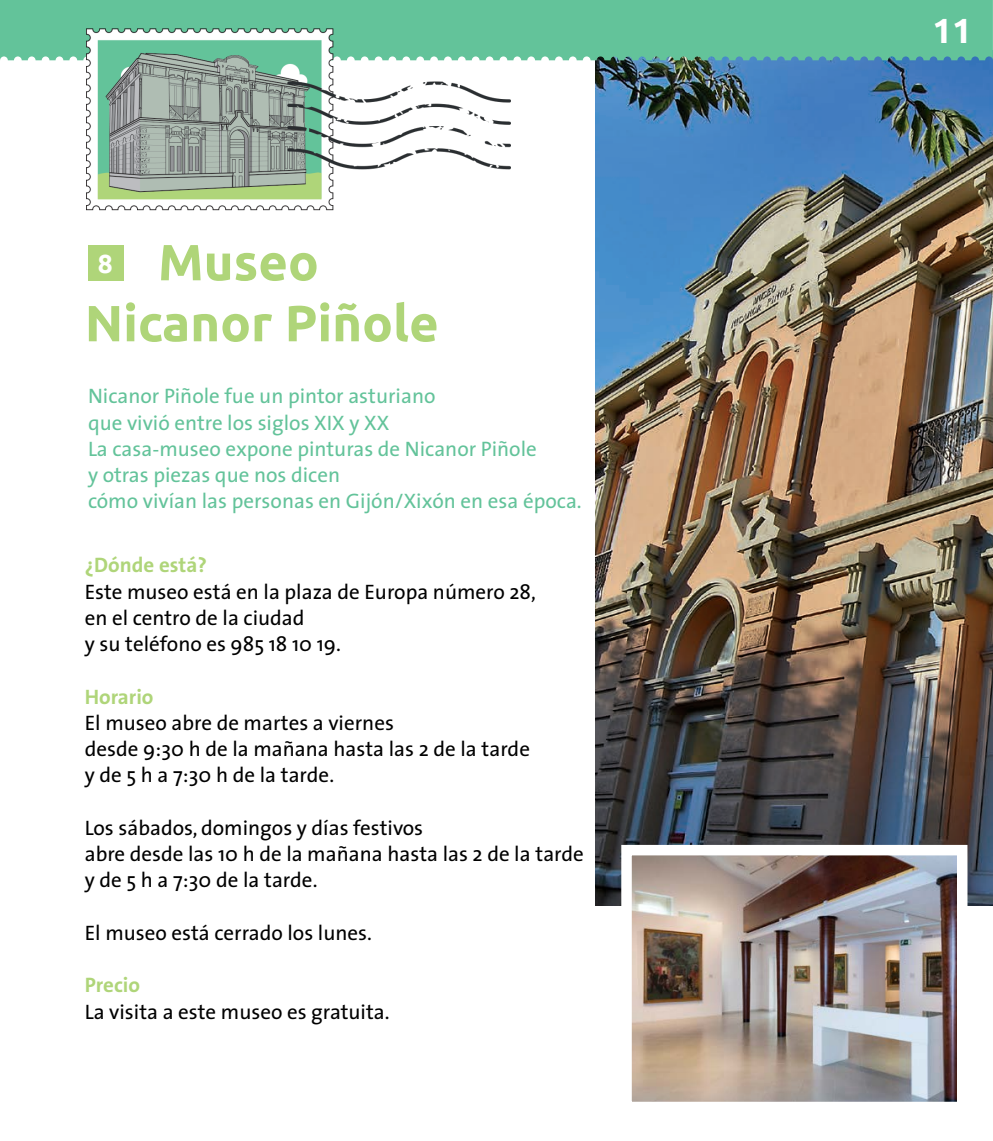
<style>
.page{position:relative;width:993px;height:1141px;background:#fff}
.page>*{position:absolute;margin:0;border:0;box-sizing:border-box;transform-origin:0 0}
.t1{font:700 50.75px/60.9px "Ubuntu";color:#afd579}
.t2{font:700 35px "Ubuntu";color:#fff}
.t3{font:700 26.25px "Ubuntu";color:#fff}
.t4{font:21px/26.2px "The Sans";color:#000}
.t5{font:21px/26.2px "The Sans";color:#63c39a}
.t6{font:700 21px "The Sans B7";color:#afd579}
</style>
<div class="page">
<img style="left:595px;top:60px;width:397px;height:846px">
<div style="left:0;top:0;width:992px;height:60px;background:#63c39a"></div>
<div style="left:88px;top:245px;width:36px;height:35px;background:#afd579"></div>
<img style="left:632px;top:856px;width:324px;height:245px">
<img style="left:87px;top:29px;width:423px;height:181px">
<h1 class="t1" style="left:85px;top:231px;width:355px;text-indent:73px">Museo<br>Nicanor Piñole</h1>
<p class="t3" style="left:98px;top:248px;width:16px">8</p>
<p class="t5" style="left:88px;top:382px;width:495px">Nicanor Piñole fue un pintor asturiano<br>que vivió entre los siglos XIX y XX<br>La casa-museo expone pinturas de Nicanor Piñole<br>y otras piezas que nos dicen<br>cómo vivían las personas en Gijón/Xixón en esa época.</p>
<p class="t6" style="left:85px;top:554px;width:124px">¿Dónde está?</p>
<p class="t4" style="left:85px;top:578px;width:452px">Este museo está en la plaza de Europa número 28, en el centro de la ciudad<br>y su teléfono es 985 18 10 19.</p>
<p class="t6" style="left:85px;top:685px;width:70px">Horario</p>
<p class="t4" style="left:85px;top:709px;width:446px">El museo abre de martes a viernes<br>desde 9:30 h de la mañana hasta las 2 de la tarde y de 5 h a 7:30 h de la tarde.</p>
<p class="t4" style="left:85px;top:814px;width:500px">Los sábados, domingos y días festivos<br>abre desde las 10 h de la mañana hasta las 2 de la tarde y de 5 h a 7:30 de la tarde.</p>
<p class="t4" style="left:85px;top:919px;width:288px">El museo está cerrado los lunes.</p>
<p class="t6" style="left:85px;top:974px;width:57px">Precio</p>
<p class="t4" style="left:85px;top:998px;width:306px">La visita a este museo es gratuita.</p>
<h2 class="t2" style="left:932px;top:9px;width:41px">11</h2>
</div>
